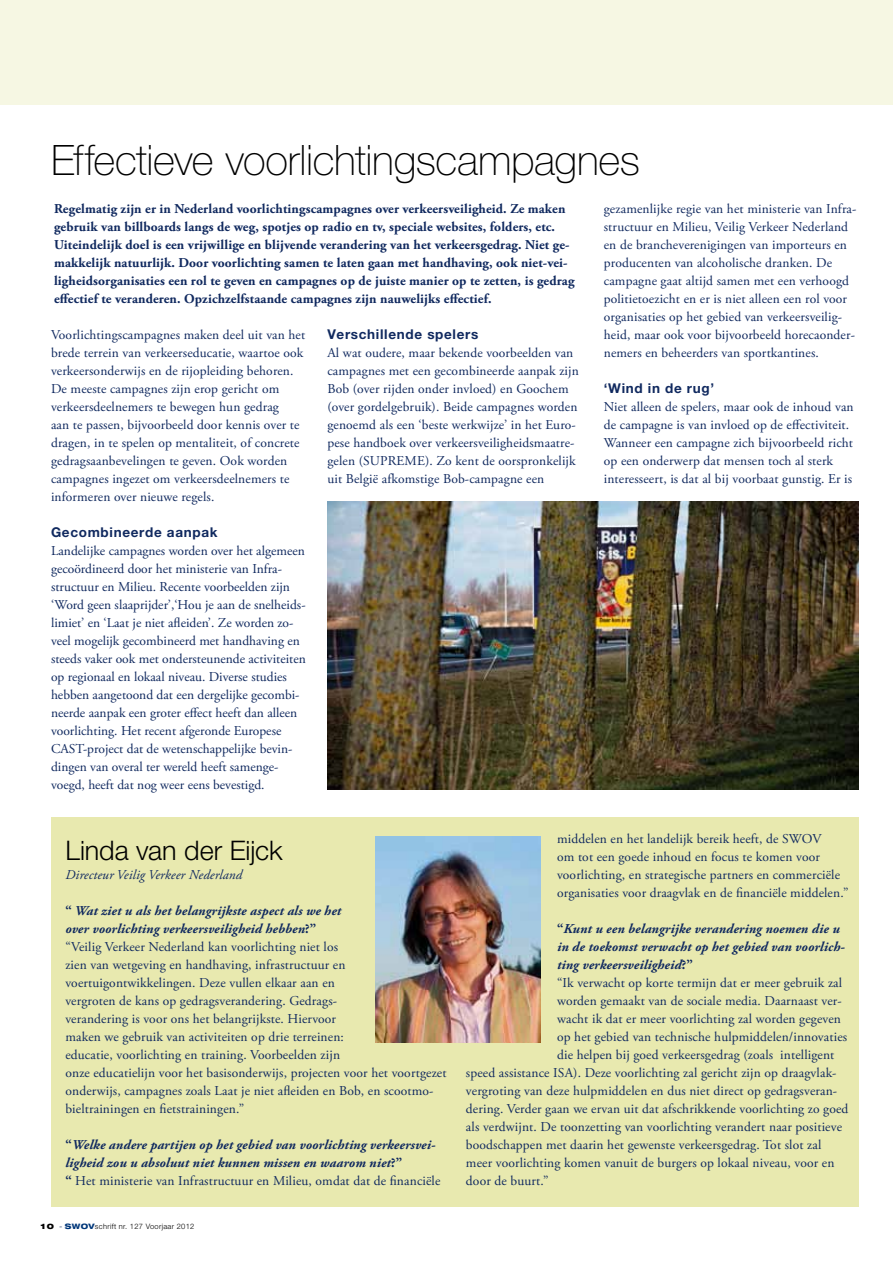
<style>
.page{position:relative;width:893px;height:1263px;background:#fff}
.page>*{position:absolute;margin:0;border:0;box-sizing:border-box;transform-origin:0 0}
.t1{font:100 42px "Helvetica Neue CE";letter-spacing:-.01em;color:#000}
.t2{font:300 27px "Helvetica Neue CE";letter-spacing:-.005em;color:#000}
.t3{font:13.5px/18px "Adobe Garamond Pro";letter-spacing:.01em;color:#10295f}
.t4{font:700 13.5px/18px "Adobe Garamond Pro";letter-spacing:.01em;color:#10295f}
.t5{font:italic 700 13.5px/18px "Adobe Garamond Pro";letter-spacing:.01em;color:#10295f}
.t6{font:700 13.5px "Helvetica Neue CE";letter-spacing:.05em;color:#10295f}
.t7{font:italic 13.5px "Adobe Garamond Pro";letter-spacing:.01em;color:#10295f}
.t8{font:300 7.5px "Helvetica Neue CE";letter-spacing:.04em;color:#000}
.s1{font-weight:700}
.s2{font-weight:700;font-style:italic}
.s3{font-style:normal}
.s4{font-weight:400;font-style:normal}
.s5{font-family:"Helvetica Neue";font-weight:900;font-stretch:expanded}
.s6{font-family:"Helvetica Neue";font-stretch:expanded;color:#10295f}
.s7{font-family:"Helvetica Neue";font-weight:800;font-stretch:expanded;color:#00377a}
</style>
<div class="page">
<div style="left:0;top:0;width:893px;height:105px;background:#f6f7e3"></div>
<div style="left:51px;top:817px;width:807px;height:389px;background:#e8e9af"></div>
<img style="left:375px;top:836px;width:165px;height:206px">
<img style="left:327px;top:501px;width:532px;height:288px">
<h1 class="t1" style="left:51px;top:136px;width:591px">Effectieve voorlichtingscampagnes</h1>
<p class="t4" style="left:54px;top:200px;width:522px">Regelmatig zijn er in Nederland voorlichtingscampagnes over verkeersveiligheid. Ze maken gebruik van billboards langs de weg, spotjes op radio en tv, speciale websites, folders, etc.<br>Uiteindelijk doel is een vrijwillige en blijvende verandering van het verkeersgedrag. Niet ge&shy;makkelijk natuurlijk. Door voorlichting samen te laten gaan met handhaving, ook niet-vei&shy;ligheidsorganisaties een rol te geven en campagnes op de juiste manier op te zetten, is gedrag effectief te veranderen. Opzichzelfstaande campagnes zijn nauwelijks effectief.</p>
<p class="t3" style="left:51px;top:326px;width:256px">Voorlichtingscampagnes maken deel uit van het brede terrein van verkeerseducatie, waartoe ook verkeersonderwijs en de rijopleiding behoren.<br>De meeste campagnes zijn erop gericht om verkeersdeelnemers te bewegen hun gedrag<br>aan te passen, bijvoorbeeld door kennis over te dragen, in te spelen op mentaliteit, of concrete gedragsaanbevelingen te geven. Ook worden campagnes ingezet om verkeersdeelnemers te informeren over nieuwe regels.</p>
<p class="t6" style="left:51px;top:524px;width:168px">Gecombineerde aanpak</p>
<p class="t3" style="left:51px;top:542px;width:256px">Landelijke campagnes worden over het algemeen gecoördineerd door het ministerie van Infra&shy;structuur en Milieu. Recente voorbeelden zijn ‘Word geen slaaprijder’,‘Hou je aan de snelheids&shy;limiet’ en ‘Laat je niet afleiden’. Ze worden zo&shy;veel mogelijk gecombineerd met handhaving en steeds vaker ook met ondersteunende activiteiten op regionaal en lokaal niveau. Diverse studies hebben aangetoond dat een dergelijke gecombi&shy;neerde aanpak een groter effect heeft dan alleen voorlichting. Het recent afgeronde Europese CAST-project dat de wetenschappelijke bevin&shy;dingen van overal ter wereld heeft samenge&shy;voegd, heeft dat nog weer eens bevestigd.</p>
<p class="t3" style="left:604px;top:200px;width:254px">gezamenlijke regie van het ministerie van Infra&shy;structuur en Milieu, Veilig Verkeer Nederland en de brancheverenigingen van importeurs en producenten van alcoholische dranken. De campagne gaat altijd samen met een verhoogd politietoezicht en er is niet alleen een rol voor organisaties op het gebied van verkeersveilig&shy;heid, maar ook voor bijvoorbeeld horecaonder&shy;nemers en beheerders van sportkantines.</p>
<p class="t6" style="left:604px;top:380px;width:112px">‘Wind in de rug’</p>
<p class="t3" style="left:604px;top:398px;width:251px">Niet alleen de spelers, maar ook de inhoud van de campagne is van invloed op de effectiviteit.<br>Wanneer een campagne zich bijvoorbeeld richt op een onderwerp dat mensen toch al sterk interesseert, is dat al bij voorbaat gunstig. Er is</p>
<p class="t6" style="left:327px;top:326px;width:152px">Verschillende spelers</p>
<p class="t3" style="left:327px;top:344px;width:253px">Al wat oudere, maar bekende voorbeelden van campagnes met een gecombineerde aanpak zijn Bob (over rijden onder invloed) en Goochem (over gordelgebruik). Beide campagnes worden genoemd als een ‘beste werkwijze’ in het Euro&shy;pese handboek over verkeersveiligheidsmaatre&shy;gelen (SUPREME). Zo kent de oorspronkelijk uit België afkomstige Bob-campagne een</p>
<h2 class="t2" style="left:65px;top:834px;width:219px">Linda van der Eijck</h2>
<p class="t7" style="left:65px;top:867px;width:178px">Directeur Veilig Verkeer Nederland</p>
<p class="t3" style="left:65px;top:902px;width:383px"><span class="s1">“</span> <span class="s2">Wat ziet u als het belangrijkste aspect als we het<br>over voorlichting verkeersveiligheid hebben</span><span class="s1">?”<br></span>“Veilig Verkeer Nederland kan voorlichting niet los<br>zien van wetgeving en handhaving, infrastructuur en voertuigontwikkelingen. Deze vullen elkaar aan en<br>vergroten de kans op gedragsverandering. Gedrags-<br>verandering is voor ons het belangrijkste. Hiervoor<br>maken we gebruik van activiteiten op drie terreinen:<br>educatie, voorlichting en training. Voorbeelden zijn<br>onze educatielijn voor het basisonderwijs, projecten voor het voortgezet onderwijs, campagnes zoals Laat je niet afleiden en Bob, en scootmo&shy;bieltrainingen en fietstrainingen.”</p>
<p class="t5" style="left:65px;top:1136px;width:376px"><span class="s3">“</span>Welke andere partijen op het gebied van voorlichting verkeersvei&shy;ligheid zou u absoluut niet kunnen missen en waarom niet<span class="s3">?”<br>“</span> <span class="s4">Het ministerie van Infrastructuur en Milieu, omdat dat de financiële</span></p>
<p class="t8" style="left:40px;top:1221px;width:155px"><span class="s5">1 0</span> <span class="s6">-</span> <span class="s7">SWOV</span>schrift nr. 127 Voorjaar 2012</p>
<p class="t3" style="left:557px;top:830px;width:293px">middelen en het landelijk bereik heeft, de SWOV<br>om tot een goede inhoud en focus te komen voor voorlichting, en strategische partners en commerciële organisaties voor draagvlak en de financiële middelen.”</p>
<p class="t5" style="left:557px;top:920px;width:284px"><span class="s3">“</span>Kunt u een belangrijke verandering noemen die u</p>
<p class="t5" style="left:557px;top:938px;width:289px">in de toekomst verwacht op het gebied van voorlich-</p>
<p class="t5" style="left:557px;top:956px;width:137px">ting verkeersveiligheid<span class="s3">?”</span></p>
<p class="t3" style="left:557px;top:974px;width:287px">“Ik verwacht op korte termijn dat er meer gebruik zal</p>
<p class="t3" style="left:557px;top:992px;width:286px">worden gemaakt van de sociale media. Daarnaast ver-</p>
<p class="t3" style="left:557px;top:1010px;width:285px">wacht ik dat er meer voorlichting zal worden gegeven</p>
<p class="t3" style="left:557px;top:1028px;width:292px">op het gebied van technische hulpmiddelen/innovaties</p>
<p class="t3" style="left:557px;top:1046px;width:279px">die helpen bij goed verkeersgedrag (zoals intelligent</p>
<p class="t3" style="left:466px;top:1064px;width:372px">speed assistance ISA). Deze voorlichting zal gericht zijn op draagvlak-</p>
<p class="t3" style="left:466px;top:1082px;width:373px">vergroting van deze hulpmiddelen en dus niet direct op gedragsveran-</p>
<p class="t3" style="left:466px;top:1100px;width:384px">dering. Verder gaan we ervan uit dat afschrikkende voorlichting zo goed</p>
<p class="t3" style="left:466px;top:1118px;width:378px">als verdwijnt. De toonzetting van voorlichting verandert naar positieve</p>
<p class="t3" style="left:466px;top:1136px;width:357px">boodschappen met daarin het gewenste verkeersgedrag. Tot slot zal</p>
<p class="t3" style="left:466px;top:1154px;width:370px">meer voorlichting komen vanuit de burgers op lokaal niveau, voor en</p>
<p class="t3" style="left:466px;top:1172px;width:84px">door de buurt.”</p>
</div>
